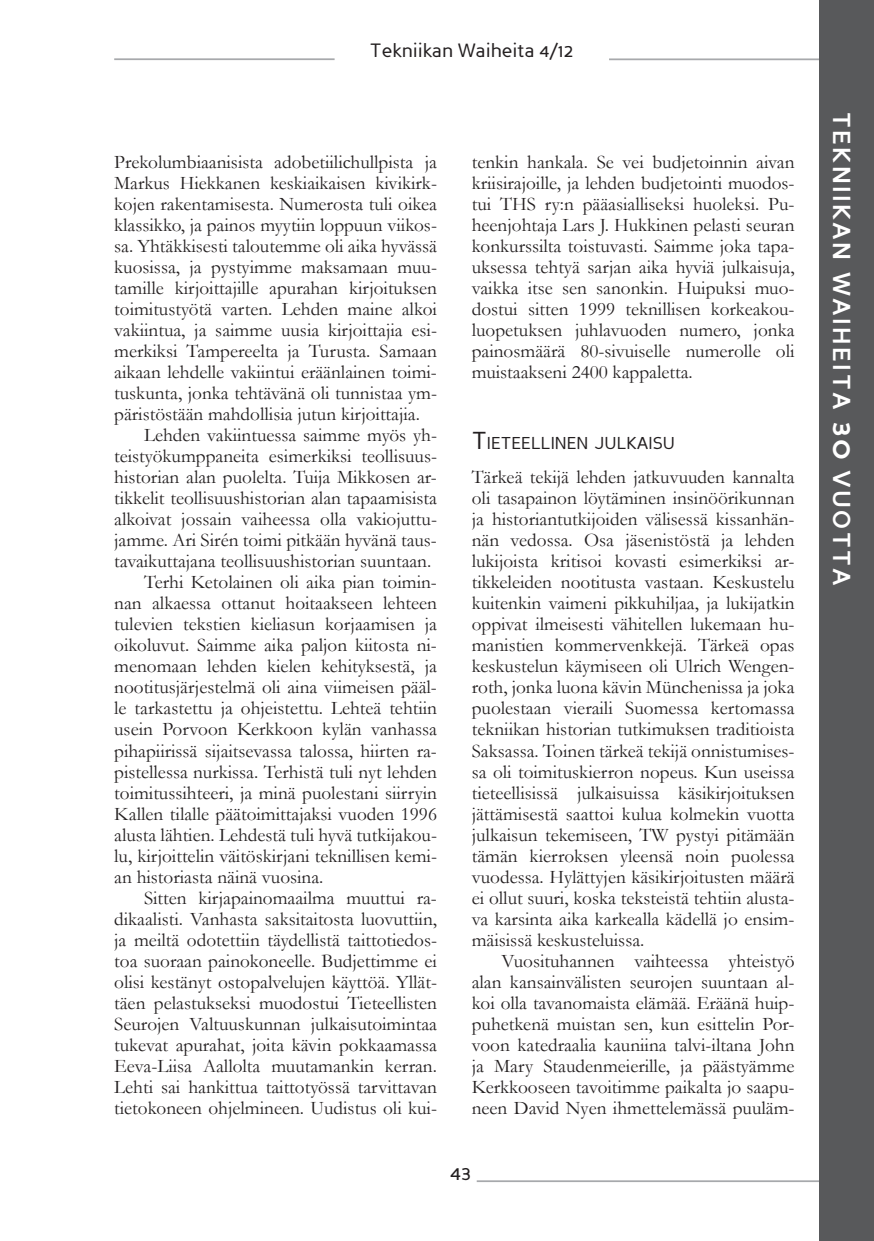
<style>
.page{position:relative;width:874px;height:1241px;background:#fff}
.page>*{position:absolute;margin:0;border:0;box-sizing:border-box;transform-origin:0 0}
.t1{font:700 24.5px "Perspective Sans";letter-spacing:.1em;color:#fff}
.t2{font:21px "Perspective Sans";color:#231f20}
.t3{font:19.25px/21px "Garamond";color:#231f20;text-align:justify}
.t4{font:19.25px "Perspective Sans";color:#231f20}
.t5{font:17.15px "Perspective Sans";color:#231f20}
.s1{font-size:24.5px}
.s2{font-size:29.75px}
</style>
<div class="page">
<hr style="left:476px;top:1180px;width:397px;height:1px;background:#a7a9ac">
<hr style="left:608px;top:58px;width:265px;height:2px;background:#a7a9ac">
<hr style="left:114px;top:58px;width:220px;height:2px;background:#a7a9ac">
<div style="left:819px;top:0;width:54px;height:1240px;background:#58595b"></div>
<p class="t4" style="left:370px;top:42px;width:205px">Tekniikan Waiheita 4/12</p>
<p class="t3" style="left:114px;top:152px;width:324px">Prekolumbiaanisista adobetiilichullpista ja</p>
<p class="t3" style="left:114px;top:173px;width:324px">Markus Hiekkanen keskiaikaisen kivikirk-</p>
<p class="t3" style="left:114px;top:194px;width:324px">kojen rakentamisesta. Numerosta tuli oikea</p>
<p class="t3" style="left:114px;top:215px;width:324px">klassikko, ja painos myytiin loppuun viikos-</p>
<p class="t3" style="left:114px;top:236px;width:324px">sa. Yhtäkkisesti taloutemme oli aika hyvässä</p>
<p class="t3" style="left:114px;top:257px;width:324px">kuosissa, ja pystyimme maksamaan muu-</p>
<p class="t3" style="left:114px;top:278px;width:324px">tamille kirjoittajille apurahan kirjoituksen</p>
<p class="t3" style="left:114px;top:299px;width:324px">toimitustyötä varten. Lehden maine alkoi</p>
<p class="t3" style="left:114px;top:320px;width:324px">vakiintua, ja saimme uusia kirjoittajia esi-</p>
<p class="t3" style="left:114px;top:341px;width:324px">merkiksi Tampereelta ja Turusta. Samaan</p>
<p class="t3" style="left:114px;top:362px;width:324px">aikaan lehdelle vakiintui eräänlainen toimi-</p>
<p class="t3" style="left:114px;top:383px;width:324px">tuskunta, jonka tehtävänä oli tunnistaa ym-</p>
<p class="t3" style="left:114px;top:404px;width:307px">päristöstään mahdollisia jutun kirjoittajia.</p>
<p class="t3" style="left:144px;top:425px;width:294px">Lehden vakiintuessa saimme myös yh-</p>
<p class="t3" style="left:114px;top:446px;width:324px">teistyökumppaneita esimerkiksi teollisuus-</p>
<p class="t3" style="left:114px;top:467px;width:324px">historian alan puolelta. Tuija Mikkosen ar-</p>
<p class="t3" style="left:114px;top:488px;width:324px">tikkelit teollisuushistorian alan tapaamisista</p>
<p class="t3" style="left:114px;top:509px;width:324px">alkoivat jossain vaiheessa olla vakiojuttu-</p>
<p class="t3" style="left:114px;top:530px;width:324px">jamme. Ari Sirén toimi pitkään hyvänä taus-</p>
<p class="t3" style="left:114px;top:551px;width:318px">tavaikuttajana teollisuushistorian suuntaan.</p>
<p class="t3" style="left:144px;top:572px;width:294px">Terhi Ketolainen oli aika pian toimin-</p>
<p class="t3" style="left:114px;top:593px;width:324px">nan alkaessa ottanut hoitaakseen lehteen</p>
<p class="t3" style="left:114px;top:614px;width:324px">tulevien tekstien kieliasun korjaamisen ja</p>
<p class="t3" style="left:114px;top:635px;width:324px">oikoluvut. Saimme aika paljon kiitosta ni-</p>
<p class="t3" style="left:114px;top:656px;width:324px">menomaan lehden kielen kehityksestä, ja</p>
<p class="t3" style="left:114px;top:677px;width:324px">nootitusjärjestelmä oli aina viimeisen pääl-</p>
<p class="t3" style="left:114px;top:698px;width:324px">le tarkastettu ja ohjeistettu. Lehteä tehtiin</p>
<p class="t3" style="left:114px;top:719px;width:324px">usein Porvoon Kerkkoon kylän vanhassa</p>
<p class="t3" style="left:114px;top:740px;width:324px">pihapiirissä sijaitsevassa talossa, hiirten ra-</p>
<p class="t3" style="left:114px;top:761px;width:324px">pistellessa nurkissa. Terhistä tuli nyt lehden</p>
<p class="t3" style="left:114px;top:782px;width:324px">toimitussihteeri, ja minä puolestani siirryin</p>
<p class="t3" style="left:114px;top:803px;width:324px">Kallen tilalle päätoimittajaksi vuoden 1996</p>
<p class="t3" style="left:114px;top:824px;width:324px">alusta lähtien. Lehdestä tuli hyvä tutkijakou-</p>
<p class="t3" style="left:114px;top:845px;width:324px">lu, kirjoittelin väitöskirjani teknillisen kemi-</p>
<p class="t3" style="left:114px;top:866px;width:211px">an historiasta näinä vuosina.</p>
<p class="t3" style="left:144px;top:887px;width:294px">Sitten kirjapainomaailma muuttui ra-</p>
<p class="t3" style="left:114px;top:908px;width:324px">dikaalisti. Vanhasta saksitaitosta luovuttiin,</p>
<p class="t3" style="left:114px;top:929px;width:324px">ja meiltä odotettiin täydellistä taittotiedos-</p>
<p class="t3" style="left:114px;top:950px;width:324px">toa suoraan painokoneelle. Budjettimme ei</p>
<p class="t3" style="left:114px;top:971px;width:324px">olisi kestänyt ostopalvelujen käyttöä. Yllät-</p>
<p class="t3" style="left:114px;top:992px;width:324px">täen pelastukseksi muodostui Tieteellisten</p>
<p class="t3" style="left:114px;top:1013px;width:324px">Seurojen Valtuuskunnan julkaisutoimintaa</p>
<p class="t3" style="left:114px;top:1034px;width:324px">tukevat apurahat, joita kävin pokkaamassa</p>
<p class="t3" style="left:114px;top:1055px;width:324px">Eeva-Liisa Aallolta muutamankin kerran.</p>
<p class="t3" style="left:114px;top:1076px;width:324px">Lehti sai hankittua taittotyössä tarvittavan</p>
<p class="t3" style="left:114px;top:1097px;width:324px">tietokoneen ohjelmineen. Uudistus oli kui-</p>
<p class="t3" style="left:471px;top:152px;width:324px">tenkin hankala. Se vei budjetoinnin aivan kriisirajoille, ja lehden budjetointi muodos&shy;tui THS ry:n pääasialliseksi huoleksi. Pu&shy;heenjohtaja Lars J. Hukkinen pelasti seuran konkurssilta toistuvasti. Saimme joka tapa&shy;uksessa tehtyä sarjan aika hyviä julkaisuja, vaikka itse sen sanonkin. Huipuksi muo&shy;dostui sitten 1999 teknillisen korkeakou&shy;luopetuksen juhlavuoden numero, jonka painosmäärä 80-sivuiselle numerolle oli muistaakseni 2400 kappaletta.</p>
<p class="t5" style="left:471px;top:436px;width:205px"><span class="s1">T</span>IETEELLINEN JULKAISU</p>
<p class="t3" style="left:471px;top:467px;width:324px">Tärkeä tekijä lehden jatkuvuuden kannalta oli tasapainon löytäminen insinöörikunnan ja historiantutkijoiden välisessä kissanhän&shy;nän vedossa. Osa jäsenistöstä ja lehden lukijoista kritisoi kovasti esimerkiksi ar&shy;tikkeleiden nootitusta vastaan. Keskustelu kuitenkin vaimeni pikkuhiljaa, ja lukijatkin oppivat ilmeisesti vähitellen lukemaan hu&shy;manistien kommervenkkejä. Tärkeä opas keskustelun käymiseen oli Ulrich Wengen&shy;roth, jonka luona kävin Münchenissa ja joka puolestaan vieraili Suomessa kertomassa tekniikan historian tutkimuksen traditioista Saksassa. Toinen tärkeä tekijä onnistumises&shy;sa oli toimituskierron nopeus. Kun useissa tieteellisissä julkaisuissa käsikirjoituksen jättämisestä saattoi kulua kolmekin vuotta julkaisun tekemiseen, TW pystyi pitämään tämän kierroksen yleensä noin puolessa vuodessa. Hylättyjen käsikirjoitusten määrä ei ollut suuri, koska teksteistä tehtiin alusta&shy;va karsinta aika karkealla kädellä jo ensim&shy;mäisissä keskusteluissa.</p>
<p class="t3" style="left:471px;top:950px;width:324px;text-indent:30px">Vuosituhannen vaihteessa yhteistyö alan kansainvälisten seurojen suuntaan al&shy;koi olla tavanomaista elämää. Eräänä huip&shy;puhetkenä muistan sen, kun esittelin Por&shy;voon katedraalia kauniina talvi-iltana John ja Mary Staudenmeierille, ja päästyämme Kerkkooseen tavoitimme paikalta jo saapu&shy;neen David Nyen ihmettelemässä puuläm-</p>
<p class="t2" style="left:450px;top:1164px;width:23px">43</p>
<p class="t1" style="left:851px;top:112px;width:476px;rotate:90deg">TEKNIIKAN WAIHEITA <span class="s2">30</span> VUOTTA</p>
</div>
